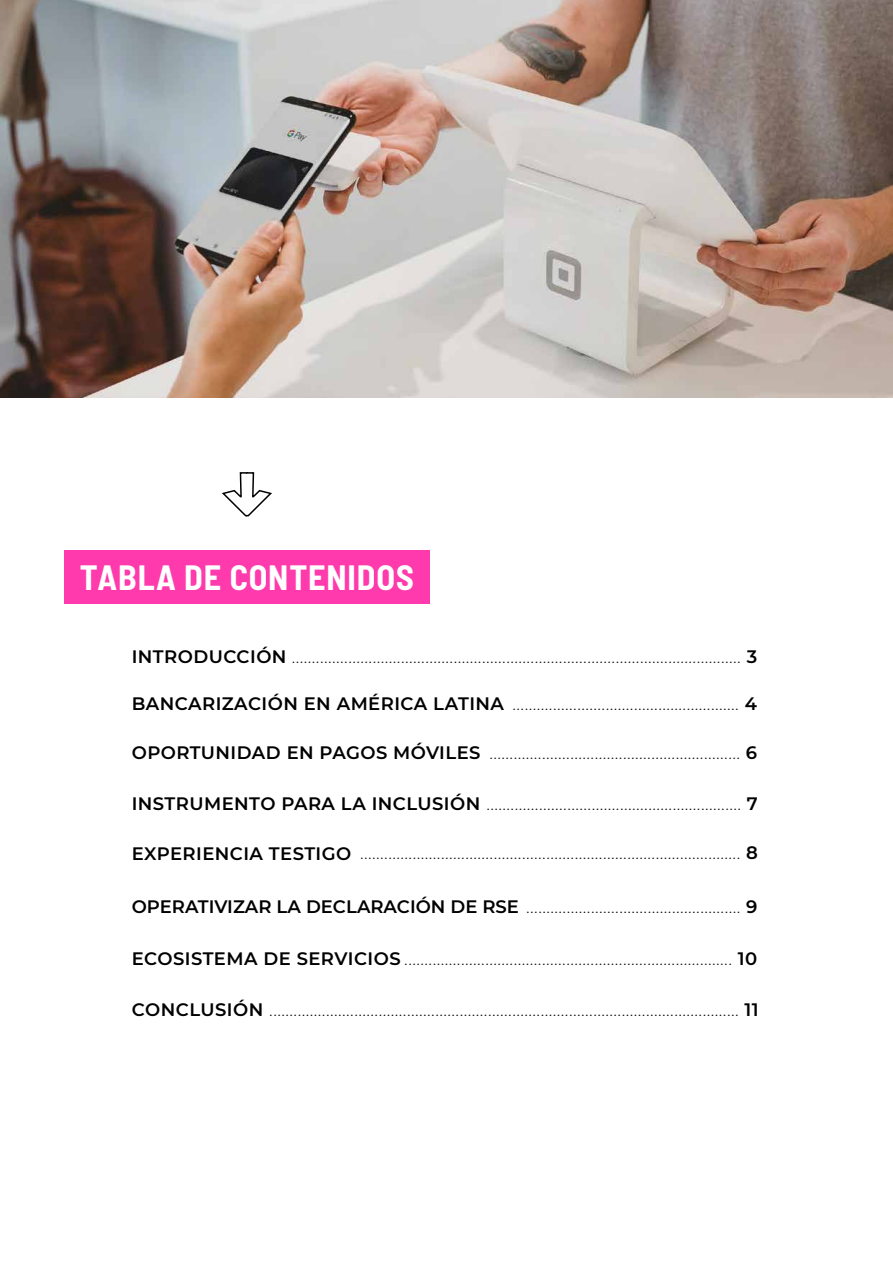
<style>
.page{position:relative;width:893px;height:1263px;background:#fff}
.page>*{position:absolute;margin:0;border:0;box-sizing:border-box;transform-origin:0 0}
.t1{font:700 semi-condensed 34.2px "Barlow";letter-spacing:.025em;color:#fff}
.t2{font:300 18px "Montserrat";color:#000}
.t3{font:600 18px "Montserrat";letter-spacing:.025em;color:#000}
.s1{font-weight:600}
</style>
<div class="page">
<div style="left:64px;top:550px;width:366px;height:53px;background:#ff3aac"></div>
<svg style="left:222px;top:472px;width:50px;height:45px"></svg>
<img style="left:0;top:0;width:893px;height:398px">
<h1 class="t1" style="left:80px;top:553px;width:335px">TABLA DE CONTENIDOS</h1>
<p class="t2" style="left:132px;top:644px;width:627px"><span class="s1">INTRODUCCIÓN</span> ............................................................................................................... <span class="s1">3</span></p>
<p class="t2" style="left:512px;top:692px;width:246px">........................................................ <span class="s1">4</span></p>
<p class="t3" style="left:132px;top:691px;width:374px">BANCARIZACIÓN EN AMÉRICA LATINA</p>
<p class="t3" style="left:132px;top:740px;width:350px">OPORTUNIDAD EN PAGOS MÓVILES</p>
<p class="t2" style="left:489px;top:741px;width:269px">.............................................................. <span class="s1">6</span></p>
<p class="t2" style="left:132px;top:791px;width:628px"><span class="s1">INSTRUMENTO PARA LA INCLUSIÓN</span> ............................................................... <span class="s1">7</span></p>
<p class="t2" style="left:360px;top:840px;width:399px">.............................................................................................. <span class="s1">8</span></p>
<p class="t3" style="left:132px;top:841px;width:221px">EXPERIENCIA TESTIGO</p>
<p class="t2" style="left:132px;top:894px;width:627px"><span class="s1">OPERATIVIZAR LA DECLARACIÓN DE RSE</span> ..................................................... <span class="s1">9</span></p>
<p class="t2" style="left:132px;top:946px;width:627px"><span class="s1">ECOSISTEMA DE SERVICIOS</span> ................................................................................. <span class="s1">10</span></p>
<p class="t2" style="left:132px;top:997px;width:628px"><span class="s1">CONCLUSIÓN</span> .................................................................................................................... <span class="s1">11</span></p>
</div>
